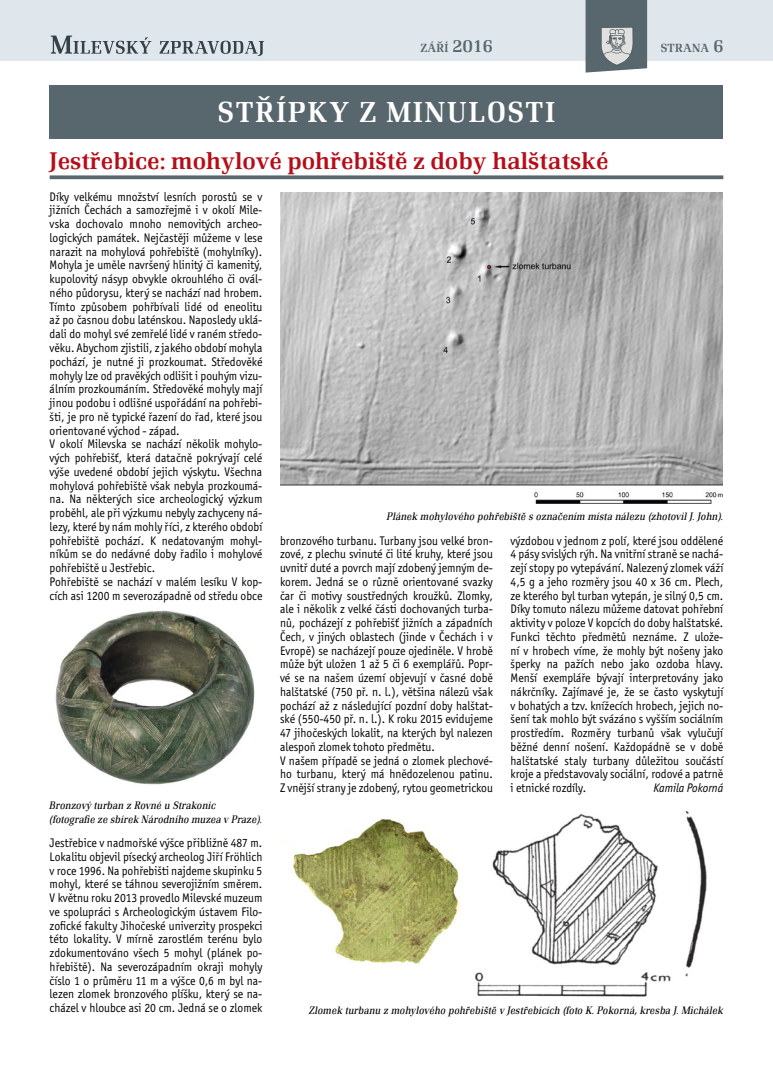
<style>
.page{position:relative;width:773px;height:1081px;background:#fff}
.page>*{position:absolute;margin:0;border:0;box-sizing:border-box;transform-origin:0 0}
.t1{font:500 30px "Renault TOT";letter-spacing:.065em;color:#fff}
.t2{font:500 25px "Renault TOT";color:#b70d18}
.t3{font:12.5px/13.8px "Officina Sans Itc TOT";color:#000;scale:.93 1}
.t4{font:italic 12.5px "Officina Sans Itc TOT";color:#000;scale:.93 1}
.t5{font:500 12.25px "Renault TOT";letter-spacing:.015em;color:#58666d}
.t6{font:italic 300 11.25px/13.5px "Renault TOT";letter-spacing:.02em;color:#000;scale:.9 1}
.s1{font-size:17.5px}
</style>
<div class="page">
<div style="left:0;top:1px;width:772px;height:60px;background:#dfe7ec"></div>
<svg style="left:585px;top:0;width:62px;height:73px"></svg>
<svg style="left:159px;top:41px;width:105px;height:15px"></svg>
<svg style="left:51px;top:36px;width:100px;height:18px"></svg>
<div style="left:50px;top:86px;width:673px;height:53px;background:#58666d"></div>
<svg style="left:50px;top:175px;width:673px;height:4px;background:#6a767c"></svg>
<img style="left:280px;top:192px;width:442px;height:311px">
<img style="left:55px;top:610px;width:200px;height:175px">
<img style="left:285px;top:811px;width:422px;height:186px">
<p class="t5" style="left:420px;top:41px;width:74px">ZÁŘÍ <span class="s1">2016</span></p>
<p class="t5" style="left:660px;top:41px;width:64px">STRANA <span class="s1">6</span></p>
<h1 class="t1" style="left:218px;top:96px;width:178px">střípky z min</h1>
<h1 class="t1" style="left:447px;top:96px;width:58px">ulosti</h1>
<h2 class="t2" style="left:50px;top:147px;width:560px">Jestřebice: mohylové pohřebiště z doby halštatské</h2>
<p class="t3" style="left:50px;top:190px;width:231px">Díky velkému množství lesních porostů se v jižních Čechách a samozřejmě i v okolí Mile&shy;vska dochovalo mnoho nemovitých archeo&shy;logických památek. Nejčastěji můžeme v lese narazit na mohylová pohřebiště (mohylníky).<br>Mohyla je uměle navršený hlinitý či kamenitý, kupolovitý násyp obvykle okrouhlého či ovál&shy;ného půdorysu, který se nachází nad hrobem.<br>Tímto způsobem pohřbívali lidé od eneolitu až po časnou dobu laténskou. Naposledy uklá&shy;dali do mohyl své zemřelé lidé v raném středo&shy;věku. Abychom zjistili, z jakého období mohyla pochází, je nutné ji prozkoumat. Středověké mohyly lze od pravěkých odlišit i pouhým vizu&shy;álním prozkoumáním. Středověké mohyly mají jinou podobu i odlišné uspořádání na pohřebi&shy;šti, je pro ně typické řazení do řad, které jsou orientované východ - západ.<br>V okolí Milevska se nachází několik mohylo&shy;vých pohřebišť, která datačně pokrývají celé výše uvedené období jejich výskytu. Všechna mohylová pohřebiště však nebyla prozkoumá&shy;na. Na některých sice archeologický výzkum proběhl, ale při výzkumu nebyly zachyceny ná&shy;lezy, které by nám mohly říci, z kterého období pohřebiště pochází. K nedatovaným mohyl&shy;níkům se do nedávné doby řadilo i mohylové pohřebiště u Jestřebic.<br>Pohřebiště se nachází v malém lesíku V kop&shy;cích asi 1200 m severozápadně od středu obce</p>
<p class="t6" style="left:387px;top:509px;width:375px">Plánek mohylového pohřebiště s označením místa nálezu (zhotovil J. John).</p>
<p class="t3" style="left:280px;top:533px;width:230px">bronzového turbanu. Turbany jsou velké bron&shy;zové, z plechu svinuté či lité kruhy, které jsou uvnitř duté a povrch mají zdobený jemným de&shy;korem. Jedná se o různě orientované svazky čar či motivy soustředných kroužků. Zlomky, ale i několik z velké části dochovaných turba&shy;nů, pocházejí z pohřebišť jižních a západních Čech, v jiných oblastech (jinde v Čechách i v Evropě) se nacházejí pouze ojediněle. V hrobě může být uložen 1 až 5 či 6 exemplářů. Popr&shy;vé se na našem území objevují v časné době halštatské (750 př. n. l.), většina nálezů však pochází až z následující pozdní doby halštat&shy;ské (550-450 př. n. l.). K roku 2015 evidujeme 47 jihočeských lokalit, na kterých byl nalezen alespoň zlomek tohoto předmětu.<br>V našem případě se jedná o zlomek plechové&shy;ho turbanu, který má hnědozelenou patinu.<br>Z vnější strany je zdobený, rytou geometrickou</p>
<p class="t3" style="left:510px;top:533px;width:231px;text-align:justify">výzdobou v jednom z polí, které jsou oddělené 4 pásy svislých rýh. Na vnitřní straně se nachá&shy;zejí stopy po vytepávání. Nalezený zlomek váží 4,5 g a jeho rozměry jsou 40 x 36 cm. Plech, ze kterého byl turban vytepán, je silný 0,5 cm.<br>Díky tomuto nálezu můžeme datovat pohřební aktivity v poloze V kopcích do doby halštatské.<br>Funkci těchto předmětů neznáme. Z ulože&shy;ní v hrobech víme, že mohly být nošeny jako šperky na pažích nebo jako ozdoba hlavy.<br>Menší exempláře bývají interpretovány jako nákrčníky. Zajímavé je, že se často vyskytují v bohatých a tzv. knížecích hrobech, jejich no&shy;šení tak mohlo být svázáno s vyšším sociálním prostředím. Rozměry turbanů však vylučují běžné denní nošení. Každopádně se v době halštatské staly turbany důležitou součástí kroje a představovaly sociální, rodové a patrně i etnické rozdíly.</p>
<p class="t4" style="left:653px;top:781px;width:77px">Kamila Pokorná</p>
<p class="t6" style="left:50px;top:798px;width:238px">Bronzový turban z Rovné u Strakonic (fotografie ze sbírek Národního muzea v Praze).</p>
<p class="t3" style="left:50px;top:836px;width:230px;text-align:justify">Jestřebice v nadmořské výšce přibližně 487 m.<br>Lokalitu objevil písecký archeolog Jiří Fröhlich v roce 1996. Na pohřebišti najdeme skupinku 5 mohyl, které se táhnou severojižním směrem.<br>V květnu roku 2013 provedlo Milevské muzeum ve spolupráci s Archeologickým ústavem Filo&shy;zofické fakulty Jihočeské univerzity prospekci této lokality. V mírně zarostlém terénu bylo zdokumentováno všech 5 mohyl (plánek po&shy;hřebiště). Na severozápadním okraji mohyly číslo 1 o průměru 11 m a výšce 0,6 m byl na&shy;lezen zlomek bronzového plíšku, který se na&shy;cházel v hloubce asi 20 cm. Jedná se o zlomek</p>
<p class="t6" style="left:309px;top:1003px;width:461px">Zlomek turbanu z mohylového pohřebiště v Jestřebicích (foto K. Pokorná, kresba J. Michálek</p>
</div>
